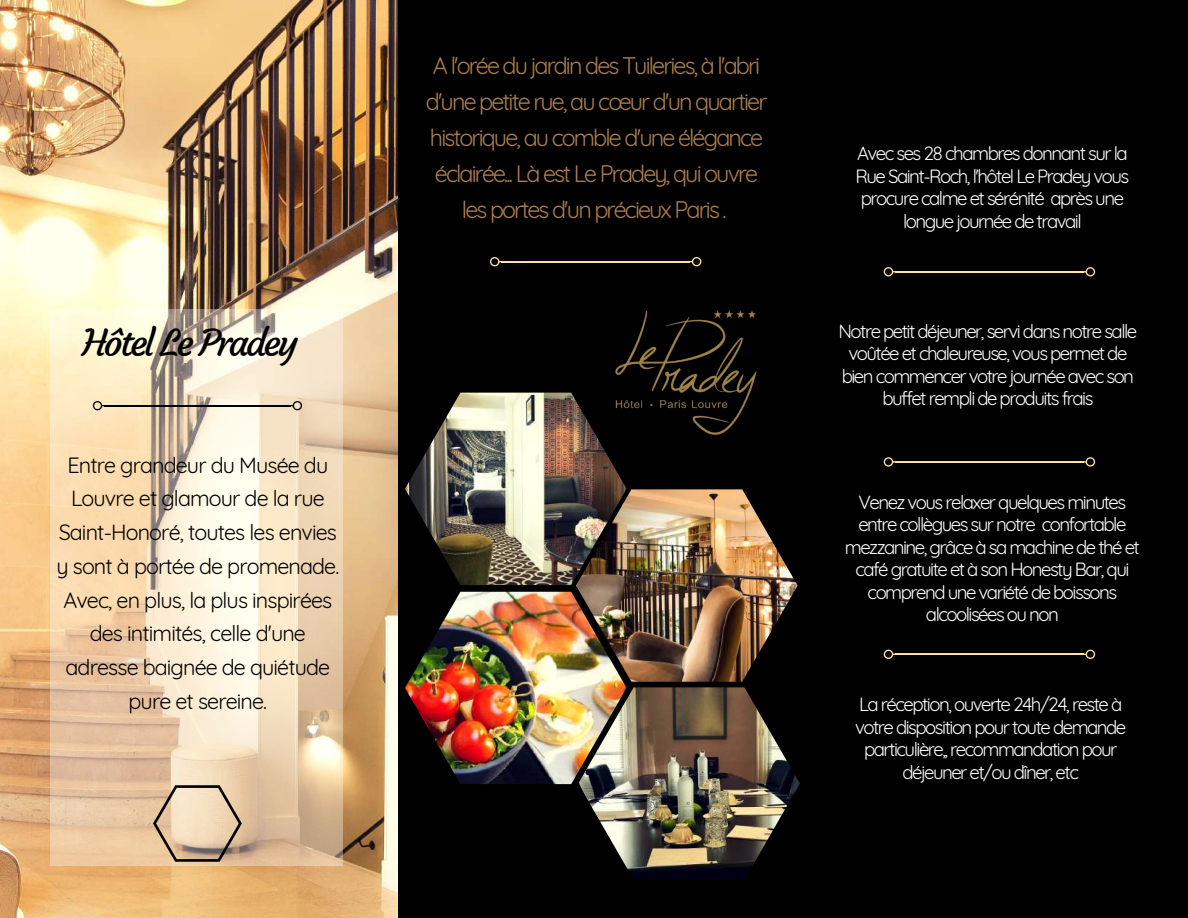
<style>
.page{position:relative;width:1188px;height:918px;background:#000}
.page>*{position:absolute;margin:0;border:0;box-sizing:border-box;transform-origin:0 0}
.t1{font:36.9px "Courgette";letter-spacing:-.08em;color:#000}
.t2{font:23.4px/36px "Quicksand";letter-spacing:-.08em;color:#ae8050;text-align:center}
.t3{font:21.6px/33.8px "Quicksand";letter-spacing:-.04em;color:#000;text-align:center}
.t4{font:18.75px/22.5px "Quicksand";letter-spacing:-.08em;color:#fff;text-align:center}
</style>
<div class="page">
<img style="left:0;top:0;width:397px;height:918px">
<svg style="left:51px;top:309px;width:292px;height:557px"></svg>
<hr style="left:104px;top:405px;width:187px;height:1px;background:#000">
<svg style="left:93px;top:401px;width:11px;height:9px"></svg>
<svg style="left:290px;top:401px;width:12px;height:9px"></svg>
<svg style="left:153px;top:785px;width:89px;height:77px"></svg>
<img style="left:405px;top:393px;width:222px;height:192px">
<img style="left:405px;top:592px;width:221px;height:192px">
<img style="left:576px;top:489px;width:222px;height:193px">
<img style="left:578px;top:687px;width:222px;height:193px">
<hr style="left:895px;top:271px;width:189px;height:1px;background:#ffe3a5">
<svg style="left:884px;top:267px;width:11px;height:9px"></svg>
<svg style="left:1083px;top:267px;width:12px;height:9px"></svg>
<hr style="left:895px;top:461px;width:189px;height:2px;background:#ffe3a5">
<svg style="left:884px;top:457px;width:11px;height:10px"></svg>
<svg style="left:1084px;top:457px;width:11px;height:10px"></svg>
<hr style="left:895px;top:654px;width:189px;height:1px;background:#ffe3a5">
<svg style="left:884px;top:650px;width:11px;height:9px"></svg>
<svg style="left:1083px;top:650px;width:12px;height:9px"></svg>
<hr style="left:501px;top:261px;width:189px;height:1px;background:#ffe3a5">
<svg style="left:490px;top:257px;width:12px;height:9px"></svg>
<svg style="left:689px;top:257px;width:12px;height:9px"></svg>
<img style="left:593px;top:310px;width:164px;height:156px">
<h1 class="t1" style="left:82px;top:320px;width:218px">Hôtel Le Pradey</h1>
<p class="t3" style="left:56px;top:448px;width:284px">Entre grandeur du Musée du<br>Louvre et glamour de la rue<br>Saint-Honoré, toutes les envies y sont à portée de promenade.<br>Avec, en plus, la plus inspirées des intimités, celle d'une adresse baignée de quiétude pure et sereine.</p>
<p class="t2" style="left:426px;top:48px;width:343px">A l'orée du jardin des Tuileries, à l'abri d'une petite rue, au cœur d'un quartier historique, au comble d'une élégance éclairée . Là est Le Pradey, qui ouvre les portes d'un précieux Paris .</p>
<p class="t4" style="left:855px;top:142px;width:275px">Avec ses 28 chambres donnant sur la Rue Saint-Roch, l'hôtel Le Pradey vous procure calme et sérénité après une longue journée de travail</p>
<p class="t4" style="left:838px;top:319px;width:300px">Notre petit déjeuner, servi dans notre salle voûtée et chaleureuse, vous permet de bien commencer votre journée avec son buffet rempli de produits frais</p>
<p class="t4" style="left:845px;top:490px;width:297px">Venez vous relaxer quelques minutes entre collègues sur notre confortable mezzanine, grâce à sa machine de thé et café gratuite et à son Honesty Bar, qui comprend une variété de boissons alcoolisées ou non</p>
<p class="t4" style="left:855px;top:693px;width:273px">La réception, ouverte 24h/24, reste à votre disposition pour toute demande particulière, recommandation pour déjeuner et/ou dîner, etc</p>
</div>
